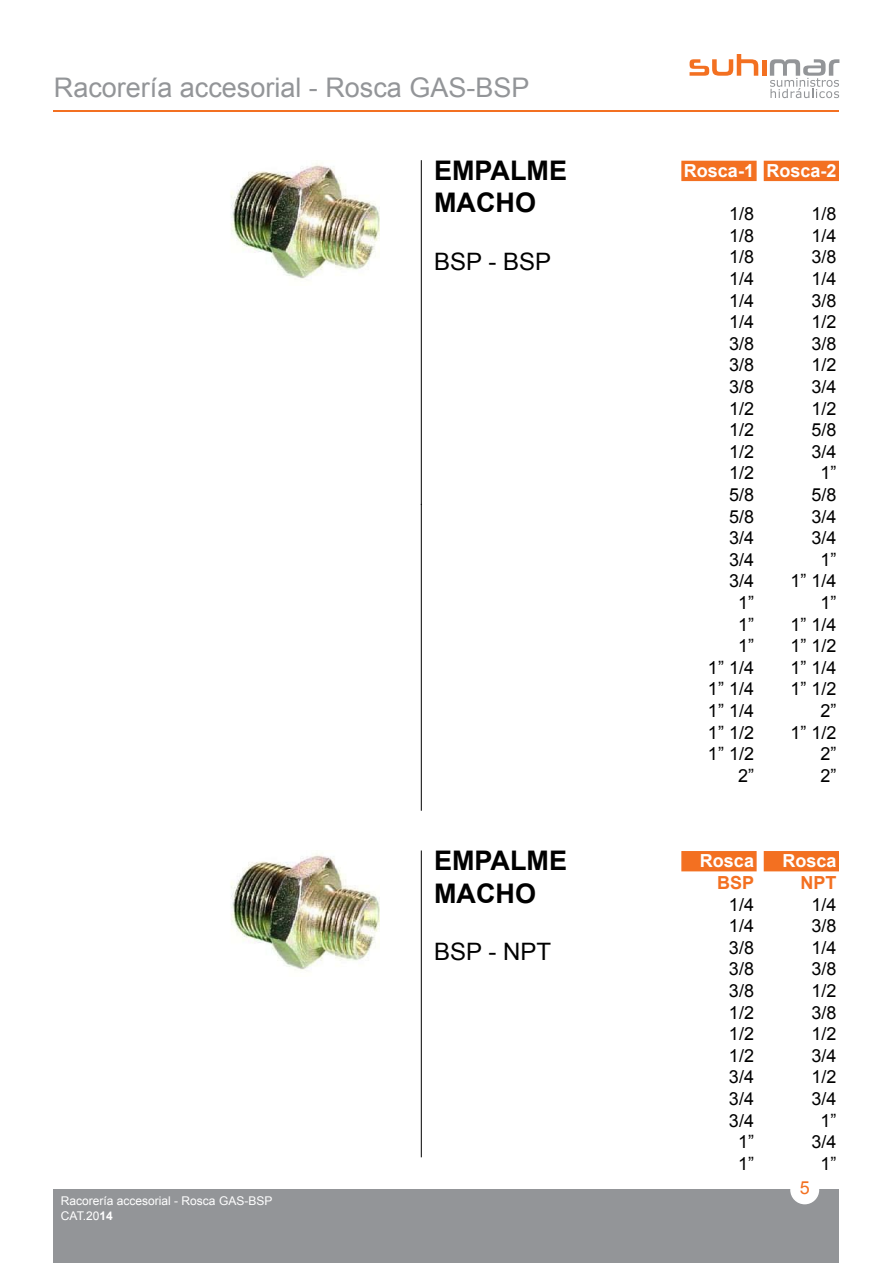
<style>
.page{position:relative;width:893px;height:1263px;background:#fff}
.page>*{position:absolute;margin:0;border:0;box-sizing:border-box;transform-origin:0 0}
.t1{font:27px "Arial";color:#939598}
.t2{font:700 27px/32.4px "Arial";color:#000}
.t3{font:24px "Arial";color:#000}
.t4{font:18px/21.6px "Arial";color:#000;text-align:right}
.t5{font:700 18px "Arial";color:#fff}
.t6{font:700 18px "Arial";color:#f37021}
.t7{font:18px "Arial";color:#f37021}
.t8{font:12px/15px "Arial";color:#fff}
.s1{font-weight:700}
</style>
<div class="page">
<svg style="left:690px;top:54px;width:68px;height:22px"></svg>
<hr style="left:762px;top:60px;width:4px;height:16px;background:#f37021">
<svg style="left:770px;top:59px;width:69px;height:39px"></svg>
<hr style="left:54px;top:111px;width:785px;height:1px;background:#f37021">
<div style="left:54px;top:1189px;width:785px;height:74px;background:#939598"></div>
<div style="left:791px;top:1176px;width:27px;height:27px;background:#fff;border-radius:50%"></div>
<div style="left:790px;top:1175px;width:29px;height:29px;border:2px solid #fff;border-radius:50%"></div>
<hr style="left:421px;top:160px;width:1px;height:345px;background:#000">
<hr style="left:421px;top:504px;width:1px;height:307px;background:#000">
<hr style="left:421px;top:850px;width:1px;height:307px;background:#000">
<div style="left:764px;top:161px;width:75px;height:20px;background:#f37021"></div>
<div style="left:681px;top:161px;width:76px;height:20px;background:#f37021"></div>
<div style="left:764px;top:851px;width:75px;height:20px;background:#f37021"></div>
<div style="left:681px;top:851px;width:76px;height:20px;background:#f37021"></div>
<img style="left:231px;top:163px;width:149px;height:117px">
<img style="left:231px;top:853px;width:149px;height:118px">
<h1 class="t1" style="left:54px;top:70px;width:477px">Racorería accesorial - Rosca GAS-BSP</h1>
<h1 class="t2" style="left:434px;top:155px;width:135px">EMPALME<br>MACHO</h1>
<h2 class="t3" style="left:434px;top:246px;width:118px">BSP - BSP</h2>
<p class="t8" style="left:61px;top:1193px;width:213px">Racorería accesorial - Rosca GAS-BSP<br>CAT.20<span class="s1">14</span></p>
<h1 class="t2" style="left:434px;top:845px;width:135px">EMPALME<br>MACHO</h1>
<h2 class="t3" style="left:434px;top:936px;width:118px">BSP - NPT</h2>
<p class="t5" style="left:684px;top:159px;width:72px">Rosca-1</p>
<p class="t4" style="left:708px;top:203px;width:48px">1/8<br>1/8<br>1/8<br>1/4<br>1/4<br>1/4<br>3/8<br>3/8<br>3/8<br>1/2<br>1/2<br>1/2<br>1/2<br>5/8<br>5/8<br>3/4<br>3/4<br>3/4<br>1”<br>1”<br>1”<br>1” 1/4<br>1” 1/4<br>1” 1/4<br>1” 1/2<br>1” 1/2<br>2”</p>
<p class="t5" style="left:766px;top:159px;width:72px">Rosca-2</p>
<p class="t4" style="left:790px;top:203px;width:48px">1/8<br>1/4<br>3/8<br>1/4<br>3/8<br>1/2<br>3/8<br>1/2<br>3/4<br>1/2<br>5/8<br>3/4<br>1”<br>5/8<br>3/4<br>3/4<br>1”<br>1” 1/4<br>1”<br>1” 1/4<br>1” 1/2<br>1” 1/4<br>1” 1/2<br>2”<br>1” 1/2<br>2”<br>2”</p>
<p class="t5" style="left:700px;top:849px;width:56px">Rosca</p>
<p class="t6" style="left:717px;top:870px;width:39px">BSP</p>
<p class="t4" style="left:729px;top:893px;width:27px;text-align:center">1/4<br>1/4<br>3/8<br>3/8<br>3/8<br>1/2<br>1/2<br>1/2<br>3/4<br>3/4<br>3/4<br>1”<br>1”</p>
<p class="t5" style="left:782px;top:849px;width:56px">Rosca</p>
<p class="t6" style="left:800px;top:870px;width:38px">NPT</p>
<p class="t4" style="left:811px;top:893px;width:27px;text-align:center">1/4<br>3/8<br>1/4<br>3/8<br>1/2<br>3/8<br>1/2<br>3/4<br>1/2<br>3/4<br>1”<br>3/4<br>1”</p>
<p class="t7" style="left:800px;top:1176px;width:12px">5</p>
</div>
